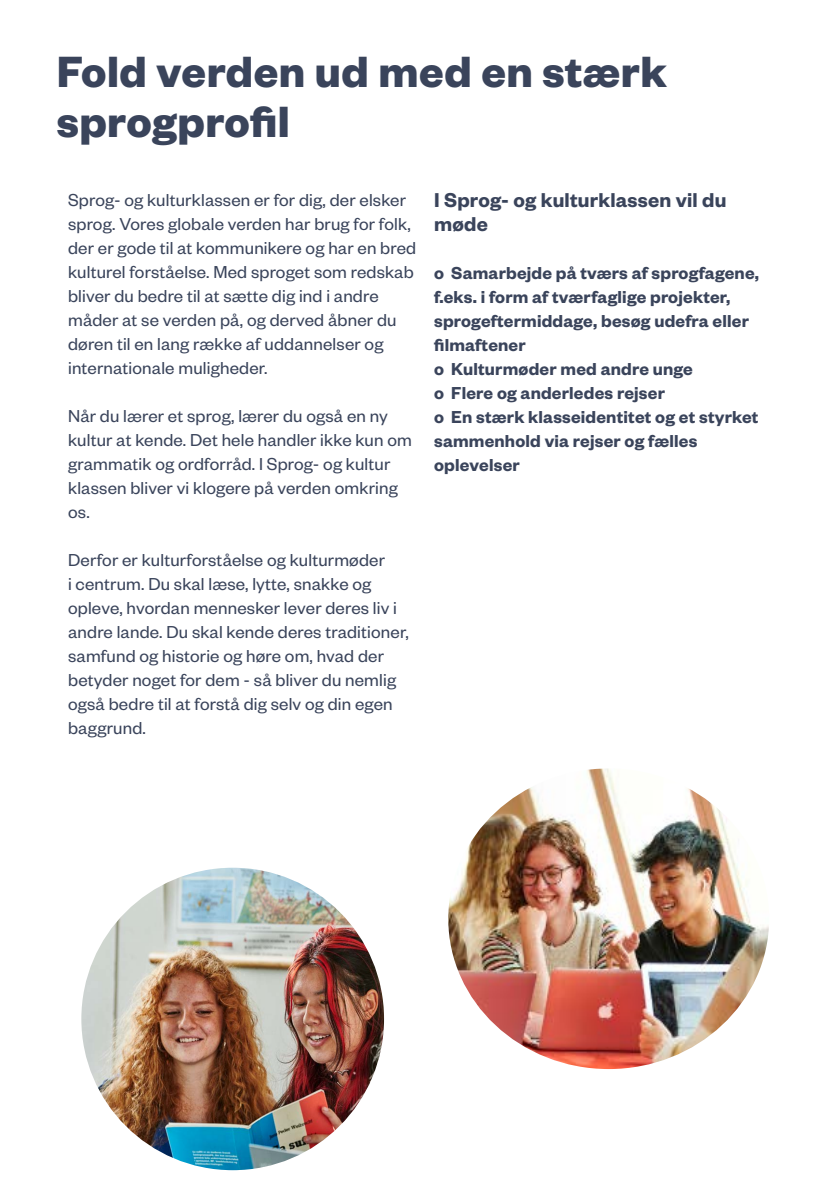
<style>
.page{position:relative;width:840px;height:1191px;background:#fff}
.page>*{position:absolute;margin:0;border:0;box-sizing:border-box;transform-origin:0 0}
.t1{font:700 48px/49.6px "Founders Grotesk";letter-spacing:.01em;color:#3a445b}
.t2{font:600 22px/24px "Founders Grotesk";letter-spacing:.01em;color:#3a445b}
.t3{font:19px/24px "Founders Grotesk";letter-spacing:.01em;color:#3a445b}
.t4{font:600 19px/24px "Founders Grotesk";letter-spacing:.01em;color:#3a445b}
</style>
<div class="page">
<img style="left:448px;top:768px;width:320px;height:301px">
<img style="left:81px;top:867px;width:303px;height:303px;border-radius:151px">
<h1 class="t1" style="left:57px;top:44px;width:611px">Fold verden ud med en stærk sprogprofil</h1>
<p class="t3" style="left:68px;top:187px;width:349px">Sprog- og kulturklassen er for dig, der elsker sprog. Vores globale verden har brug for folk, der er gode til at kommunikere og har en bred kulturel forståelse. Med sproget som redskab bliver du bedre til at sætte dig ind i andre måder at se verden på, og derved åbner du døren til en lang række af uddannelser og internationale muligheder.</p>
<p class="t3" style="left:68px;top:403px;width:345px">Når du lærer et sprog, lærer du også en ny kultur at kende. Det hele handler ikke kun om grammatik og ordforråd. I Sprog- og kultur klassen bliver vi klogere på verden omkring os.</p>
<p class="t3" style="left:68px;top:547px;width:342px">Derfor er kulturforståelse og kulturmøder<br>i centrum. Du skal læse, lytte, snakke og opleve, hvordan mennesker lever deres liv i andre lande. Du skal kende deres traditioner, samfund og historie og høre om, hvad der betyder noget for dem - så bliver du nemlig også bedre til at forstå dig selv og din egen baggrund.</p>
<p class="t2" style="left:434px;top:186px;width:294px">I Sprog- og kulturklassen vil du møde</p>
<p class="t4" style="left:434px;top:260px;width:326px">o Samarbejde på tværs af sprogfagene, f.eks. i form af tværfaglige projekter, sprogeftermiddage, besøg udefra eller filmaftener<br>o Kulturmøder med andre unge<br>o Flere og anderledes rejser<br>o En stærk klasseidentitet og et styrket sammenhold via rejser og fælles oplevelser</p>
</div>
